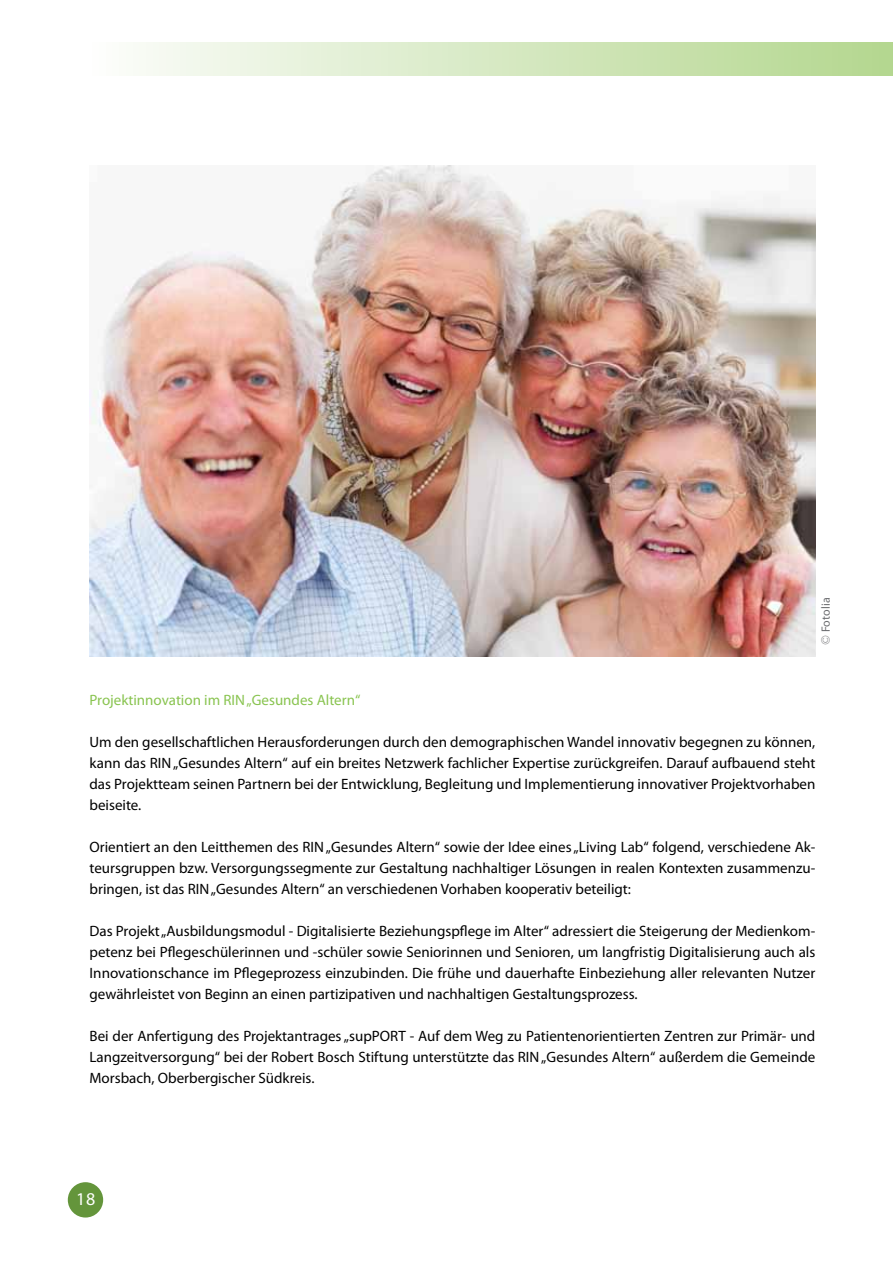
<style>
.page{position:relative;width:893px;height:1263px;background:#fff}
.page>*{position:absolute;margin:0;border:0;box-sizing:border-box;transform-origin:0 0}
.t1{font:18px "Myriad Pro";color:#fff}
.t2{font:15px/21px "Myriad Pro";color:#000;text-align:justify}
.t3{font:15px "Myriad Pro";color:#89c450}
.t4{font:12px "Myriad Pro";letter-spacing:.02em;color:#6d6e71}
.s1{font-family:"AOK Helvetica"}
</style>
<div class="page">
<div style="left:68px;top:1182px;width:35px;height:35px;background:#64953b;border-radius:50%"></div>
<div style="left:85px;top:43px;width:808px;height:33px;background:linear-gradient(to right,#fcfdfb,#b3d68e)"></div>
<img style="left:90px;top:165px;width:725px;height:491px">
<p class="t4" style="left:818px;top:645px;width:50px;rotate:-90deg"><span class="s1">©</span> Fotolia</p>
<p class="t3" style="left:90px;top:691px;width:272px">Projektinnovation im RIN „Gesundes Altern“</p>
<p class="t2" style="left:90px;top:731px;width:727px">Um den gesellschaftlichen Herausforderungen durch den demographischen Wandel innovativ begegnen zu können, kann das RIN „Gesundes Altern“ auf ein breites Netzwerk fachlicher Expertise zurückgreifen. Darauf aufbauend steht das Projektteam seinen Partnern bei der Entwicklung, Begleitung und Implementierung innovativer Projektvorhaben beiseite.</p>
<p class="t2" style="left:90px;top:836px;width:727px">Orientiert an den Leitthemen des RIN „Gesundes Altern“ sowie der Idee eines „Living Lab“ folgend, verschiedene Ak&shy;teursgruppen bzw. Versorgungssegmente zur Gestaltung nachhaltiger Lösungen in realen Kontexten zusammenzu&shy;bringen, ist das RIN „Gesundes Altern“ an verschiedenen Vorhaben kooperativ beteiligt:</p>
<p class="t2" style="left:90px;top:920px;width:727px">Das Projekt „Ausbildungsmodul - Digitalisierte Beziehungspflege im Alter“ adressiert die Steigerung der Medienkom&shy;petenz bei Pflegeschülerinnen und -schüler sowie Seniorinnen und Senioren, um langfristig Digitalisierung auch als Innovationschance im Pflegeprozess einzubinden. Die frühe und dauerhafte Einbeziehung aller relevanten Nutzer gewährleistet von Beginn an einen partizipativen und nachhaltigen Gestaltungsprozess.</p>
<p class="t2" style="left:90px;top:1025px;width:727px">Bei der Anfertigung des Projektantrages „supPORT - Auf dem Weg zu Patientenorientierten Zentren zur Primär- und Langzeitversorgung“ bei der Robert Bosch Stiftung unterstützte das RIN „Gesundes Altern“ außerdem die Gemeinde Morsbach, Oberbergischer Südkreis.</p>
<p class="t1" style="left:76px;top:1188px;width:21px">18</p>
</div>
